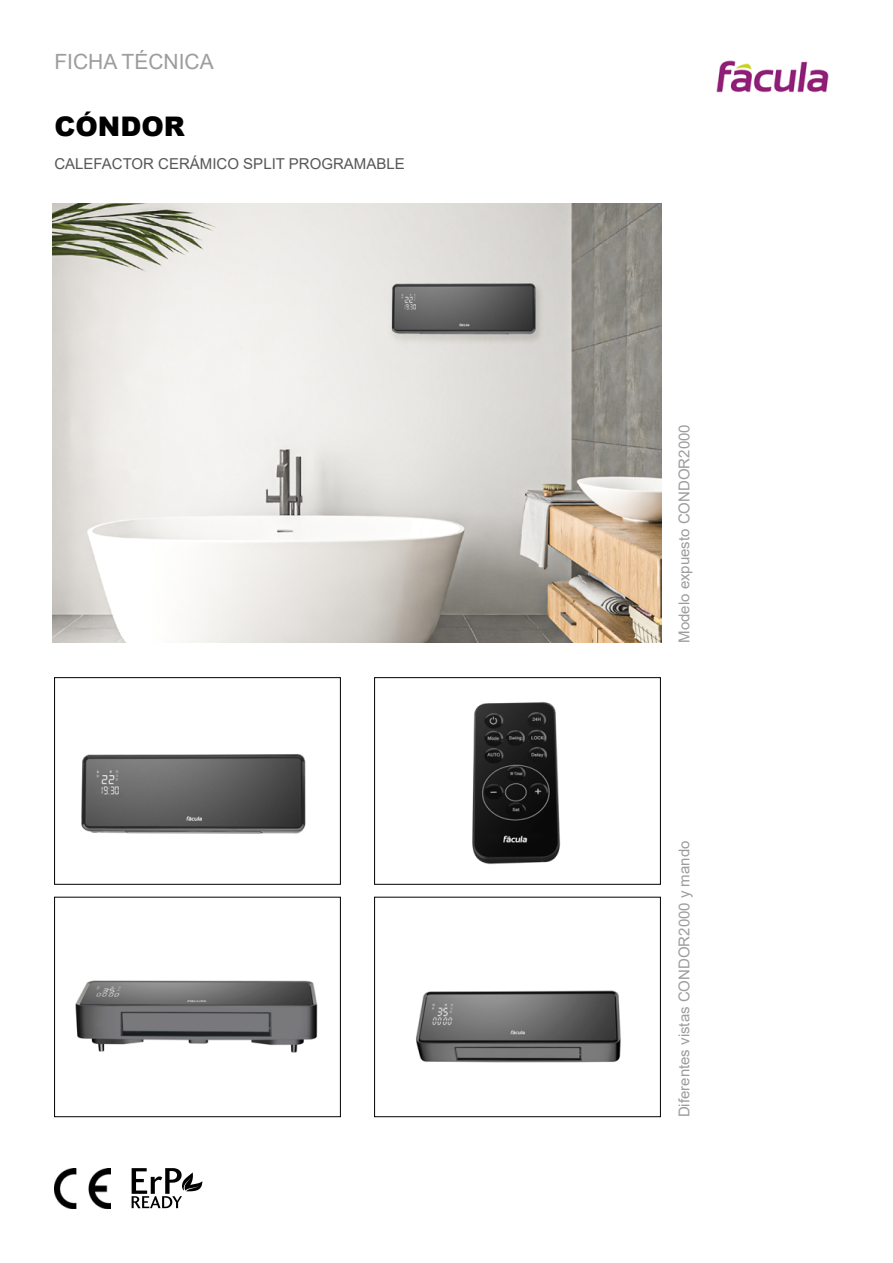
<style>
.page{position:relative;width:893px;height:1263px;background:#fff}
.page>*{position:absolute;margin:0;border:0;box-sizing:border-box;transform-origin:0 0}
.t1{font:900 27px "Arial";color:#000}
.t2{font:21px "Arial";color:#9d9d9c}
.t3{font:15px "Arial";color:#9d9d9c}
.t4{font:15px "Arial";color:#575756}
</style>
<div class="page">
<img style="left:52px;top:204px;width:609px;height:439px">
<img style="left:75px;top:980px;width:243px;height:73px">
<div style="left:54px;top:897px;width:287px;height:220px;border:1px solid #000"></div>
<img style="left:416px;top:990px;width:205px;height:73px">
<div style="left:374px;top:897px;width:287px;height:220px;border:1px solid #000"></div>
<img style="left:472px;top:702px;width:89px;height:163px">
<div style="left:374px;top:677px;width:287px;height:207px;border:1px solid #000"></div>
<img style="left:81px;top:754px;width:225px;height:80px">
<div style="left:54px;top:677px;width:287px;height:207px;border:1px solid #000"></div>
<img style="left:54px;top:1168px;width:56px;height:40px">
<img style="left:716px;top:60px;width:113px;height:33px">
<svg style="left:132px;top:1168px;width:70px;height:40px"></svg>
<h2 class="t2" style="left:54px;top:47px;width:161px">FICHA TÉCNICA</h2>
<h1 class="t1" style="left:54px;top:107px;width:132px">CÓNDOR</h1>
<p class="t4" style="left:54px;top:154px;width:352px">CALEFACTOR CERÁMICO SPLIT PROGRAMABLE</p>
<p class="t3" style="left:674px;top:643px;width:220px;rotate:-90deg">Modelo expuesto CONDOR2000</p>
<p class="t3" style="left:674px;top:1117px;width:278px;rotate:-90deg">Diferentes vistas CONDOR2000 y mando</p>
</div>
